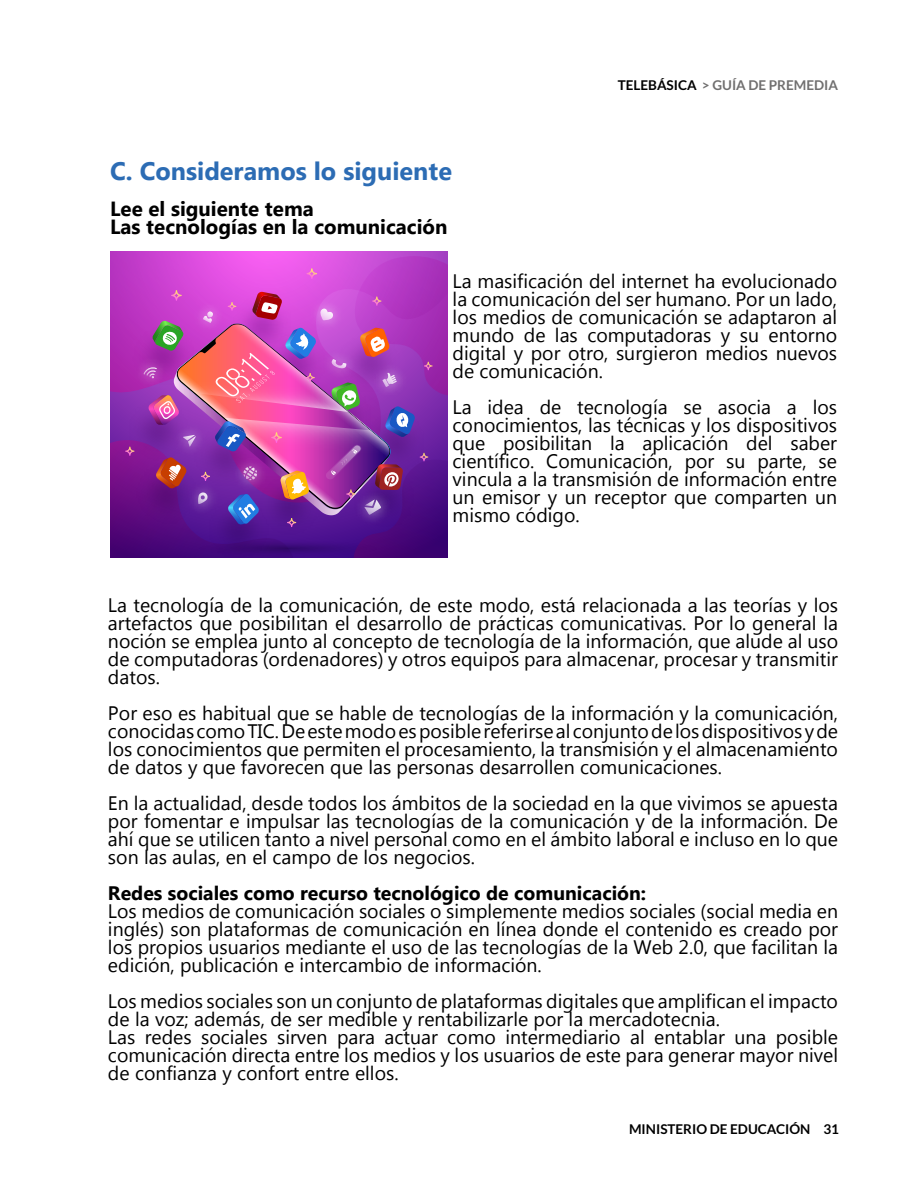
<style>
.page{position:relative;width:918px;height:1188px;background:#fff}
.page>*{position:absolute;margin:0;border:0;box-sizing:border-box;transform-origin:0 0}
.t1{font:700 25.2px "Microsoft Tai Le";color:#2c6cb4}
.t2{font:700 20.55px/18px "Microsoft Tai Le";color:#000}
.t3{font:19.5px/18px "Microsoft Tai Le";color:#000;text-align:justify}
.t4{font:700 19.5px "Microsoft Tai Le";color:#000}
.t5{font:700 13.5px "Lato";color:#706f6f}
.t6{font:700 13.5px "Lato";color:#000}
.s1{color:#000}
</style>
<div class="page">
<img style="left:110px;top:256px;width:338px;height:301px">
<p class="t1" style="left:110px;top:157px;width:343px">C. Consideramos lo siguiente</p>
<p class="t2" style="left:110px;top:201px;width:339px">Lee el siguiente tema<br>Las tecnologías en la comunicación</p>
<p class="t5" style="left:618px;top:77px;width:222px"><span class="s1">TELEBÁSICA</span> &gt; GUÍA DE PREMEDIA</p>
<p class="t3" style="left:453px;top:273px;width:386px">La masificación del internet ha evolucionado la comunicación del ser humano. Por un lado, los medios de comunicación se adaptaron al mundo de las computadoras y su entorno digital y por otro, surgieron medios nuevos de comunicación.</p>
<p class="t3" style="left:453px;top:399px;width:386px">La idea de tecnología se asocia a los conocimientos, las técnicas y los dispositivos que posibilitan la aplicación del saber científico. Comunicación, por su parte, se vincula a la transmisión de información entre un emisor y un receptor que comparten un mismo código.</p>
<p class="t3" style="left:108px;top:597px;width:732px">La tecnología de la comunicación, de este modo, está relacionada a las teorías y los artefactos que posibilitan el desarrollo de prácticas comunicativas. Por lo general la noción se emplea junto al concepto de tecnología de la información, que alude al uso de computadoras (ordenadores) y otros equipos para almacenar, procesar y transmitir datos.</p>
<p class="t3" style="left:108px;top:705px;width:732px">Por eso es habitual que se hable de tecnologías de la información y la comunicación, conocidas como TIC. De este modo es posible referirse al conjunto de los dispositivos y de los conocimientos que permiten el procesamiento, la transmisión y el almacenamiento de datos y que favorecen que las personas desarrollen comunicaciones.</p>
<p class="t3" style="left:108px;top:795px;width:732px">En la actualidad, desde todos los ámbitos de la sociedad en la que vivimos se apuesta por fomentar e impulsar las tecnologías de la comunicación y de la información. De ahí que se utilicen tanto a nivel personal como en el ámbito laboral e incluso en lo que son las aulas, en el campo de los negocios.</p>
<p class="t4" style="left:108px;top:882px;width:540px">Redes sociales como recurso tecnológico de comunicación:</p>
<p class="t3" style="left:108px;top:903px;width:732px">Los medios de comunicación sociales o simplemente medios sociales (social media en inglés) son plataformas de comunicación en línea donde el contenido es creado por los propios usuarios mediante el uso de las tecnologías de la Web 2.0, que facilitan la edición, publicación e intercambio de información.</p>
<p class="t3" style="left:108px;top:993px;width:732px;text-align:left">Los medios sociales son un conjunto de plataformas digitales que amplifican el impacto de la voz; además, de ser medible y rentabilizarle por la mercadotecnia.<br>Las redes sociales sirven para actuar como intermediario al entablar una posible comunicación directa entre los medios y los usuarios de este para generar mayor nivel de confianza y confort entre ellos.</p>
<p class="t6" style="left:629px;top:1121px;width:212px">MINISTERIO DE EDUCACIÓN 31</p>
</div>
